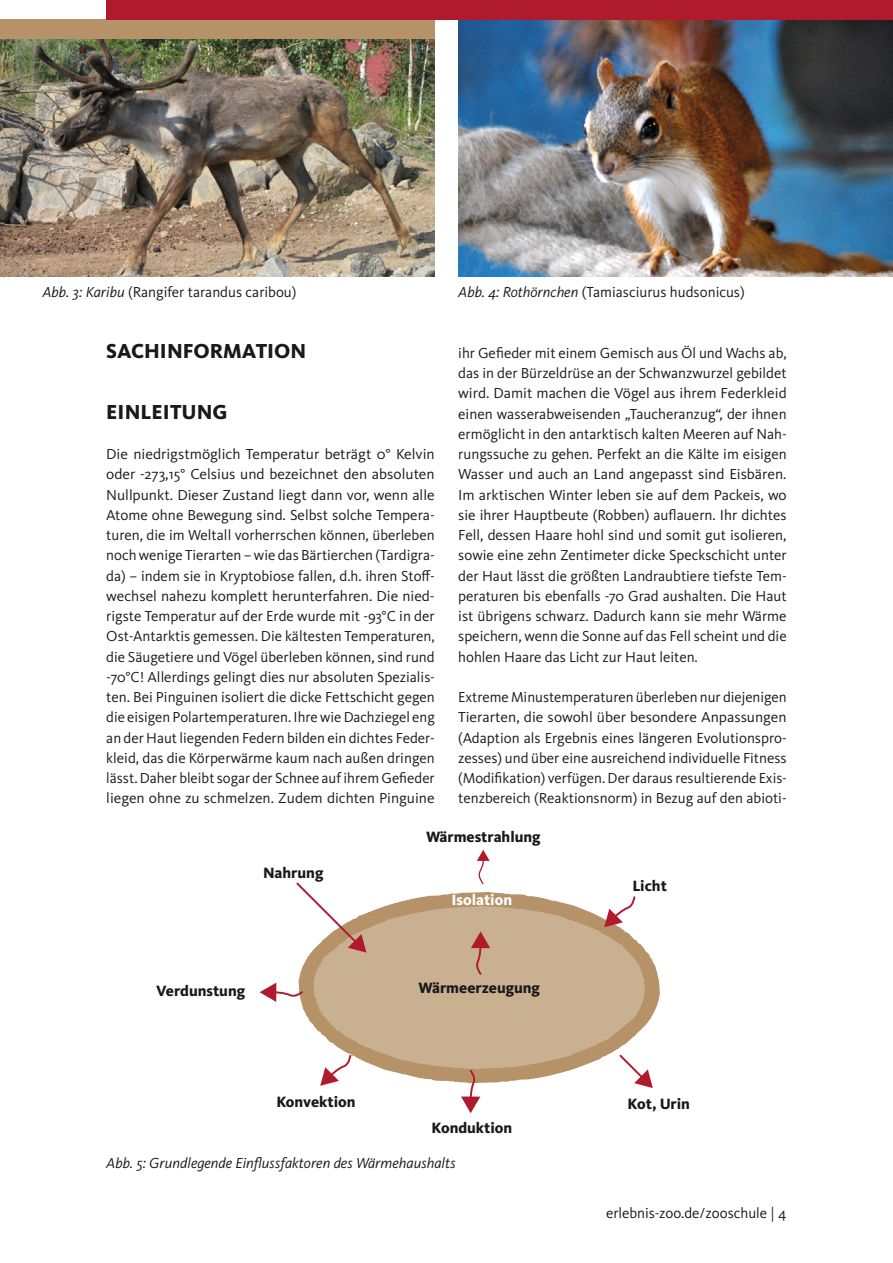
<style>
.page{position:relative;width:893px;height:1263px;background:#fff}
.page>*{position:absolute;margin:0;border:0;box-sizing:border-box;transform-origin:0 0}
.t1{font:800 21px "Kievit OT";color:#1a181c}
.t2{font:800 15.45px "Kievit OT";color:#1a181c}
.t3{font:800 15.45px "Kievit OT";color:#fff}
.t4{font:15px/20.2px "Kievit OT";color:#1a181c;text-align:justify}
.t5{font:italic 15px "Kievit OT";color:#1a181c}
.s1{font-style:italic}
</style>
<div class="page">
<img style="left:0;top:38px;width:435px;height:239px">
<img style="left:458px;top:19px;width:435px;height:258px">
<div style="left:0;top:19px;width:435px;height:19px;background:#b69268"></div>
<div style="left:106px;top:0;width:787px;height:19px;background:#b01a2d"></div>
<svg style="left:306px;top:892px;width:354px;height:189px;background:#cbb396"></svg>
<svg style="left:477px;top:850px;width:13px;height:35px"></svg>
<svg style="left:260px;top:981px;width:55px;height:21px"></svg>
<svg style="left:461px;top:1069px;width:19px;height:44px"></svg>
<svg style="left:471px;top:931px;width:19px;height:45px"></svg>
<svg style="left:320px;top:1041px;width:58px;height:45px"></svg>
<svg style="left:581px;top:895px;width:55px;height:39px"></svg>
<svg style="left:618px;top:1053px;width:35px;height:35px"></svg>
<svg style="left:296px;top:882px;width:71px;height:71px"></svg>
<p class="t4" style="left:43px;top:282px;width:255px"><span class="s1">Abb. 3: Karibu</span> (Rangifer tarandus caribou)</p>
<h1 class="t1" style="left:106px;top:338px;width:202px">SACHINFORMATION</h1>
<h1 class="t1" style="left:106px;top:399px;width:123px">EINLEITUNG</h1>
<p class="t4" style="left:106px;top:444px;width:330px">Die niedrigstmöglich Temperatur beträgt 0° Kelvin oder -273,15° Celsius und bezeichnet den absoluten Nullpunkt. Dieser Zustand liegt dann vor, wenn alle Atome ohne Bewegung sind. Selbst solche Tempera&shy;turen, die im Weltall vorherrschen können, überleben noch wenige Tierarten – wie das Bärtierchen (Tardigra&shy;da) – indem sie in Kryptobiose fallen, d.h. ihren Stoff&shy;wechsel nahezu komplett herunterfahren. Die nied&shy;rigste Temperatur auf der Erde wurde mit -93°C in der Ost-Antarktis gemessen. Die kältesten Temperaturen, die Säugetiere und Vögel überleben können, sind rund -70°C! Allerdings gelingt dies nur absoluten Spezialis&shy;ten. Bei Pinguinen isoliert die dicke Fettschicht gegen die eisigen Polartemperaturen. Ihre wie Dachziegel eng an der Haut liegenden Federn bilden ein dichtes Feder&shy;kleid, das die Körperwärme kaum nach außen dringen lässt. Daher bleibt sogar der Schnee auf ihrem Gefieder liegen ohne zu schmelzen. Zudem dichten Pinguine</p>
<p class="t4" style="left:458px;top:282px;width:288px"><span class="s1">Abb. 4: Rothörnchen</span> (Tamiasciurus hudsonicus)</p>
<p class="t4" style="left:458px;top:343px;width:330px">ihr Gefieder mit einem Gemisch aus Öl und Wachs ab, das in der Bürzeldrüse an der Schwanzwurzel gebildet wird. Damit machen die Vögel aus ihrem Federkleid einen wasserabweisenden „Taucheranzug“, der ihnen ermöglicht in den antarktisch kalten Meeren auf Nah&shy;rungssuche zu gehen. Perfekt an die Kälte im eisigen Wasser und auch an Land angepasst sind Eisbären.<br>Im arktischen Winter leben sie auf dem Packeis, wo sie ihrer Hauptbeute (Robben) auflauern. Ihr dichtes Fell, dessen Haare hohl sind und somit gut isolieren, sowie eine zehn Zentimeter dicke Speckschicht unter der Haut lässt die größten Landraubtiere tiefste Tem&shy;peraturen bis ebenfalls -70 Grad aushalten. Die Haut ist übrigens schwarz. Dadurch kann sie mehr Wärme speichern, wenn die Sonne auf das Fell scheint und die hohlen Haare das Licht zur Haut leiten.</p>
<p class="t4" style="left:458px;top:687px;width:330px">Extreme Minustemperaturen überleben nur diejenigen Tierarten, die sowohl über besondere Anpassungen (Adaption als Ergebnis eines längeren Evolutionspro&shy;zesses) und über eine ausreichend individuelle Fitness (Modifikation) verfügen. Der daraus resultierende Exis&shy;tenzbereich (Reaktionsnorm) in Bezug auf den abioti-</p>
<p class="t2" style="left:263px;top:864px;width:62px">Nahrung</p>
<p class="t2" style="left:156px;top:981px;width:90px">Verdunstung</p>
<p class="t2" style="left:276px;top:1092px;width:81px">Konvektion</p>
<p class="t2" style="left:426px;top:827px;width:116px">Wärmestrahlung</p>
<p class="t3" style="left:451px;top:891px;width:62px">Isolation</p>
<p class="t2" style="left:419px;top:978px;width:123px">Wärmeerzeugung</p>
<p class="t2" style="left:431px;top:1119px;width:82px">Konduktion</p>
<p class="t5" style="left:106px;top:1154px;width:351px">Abb. 5: Grundlegende Einflussfaktoren des Wärmehaushalts</p>
<p class="t2" style="left:632px;top:877px;width:36px">Licht</p>
<p class="t2" style="left:628px;top:1095px;width:64px">Kot, Urin</p>
<p class="t4" style="left:606px;top:1203px;width:182px">erlebnis-zoo.de/zooschule | 4</p>
</div>
